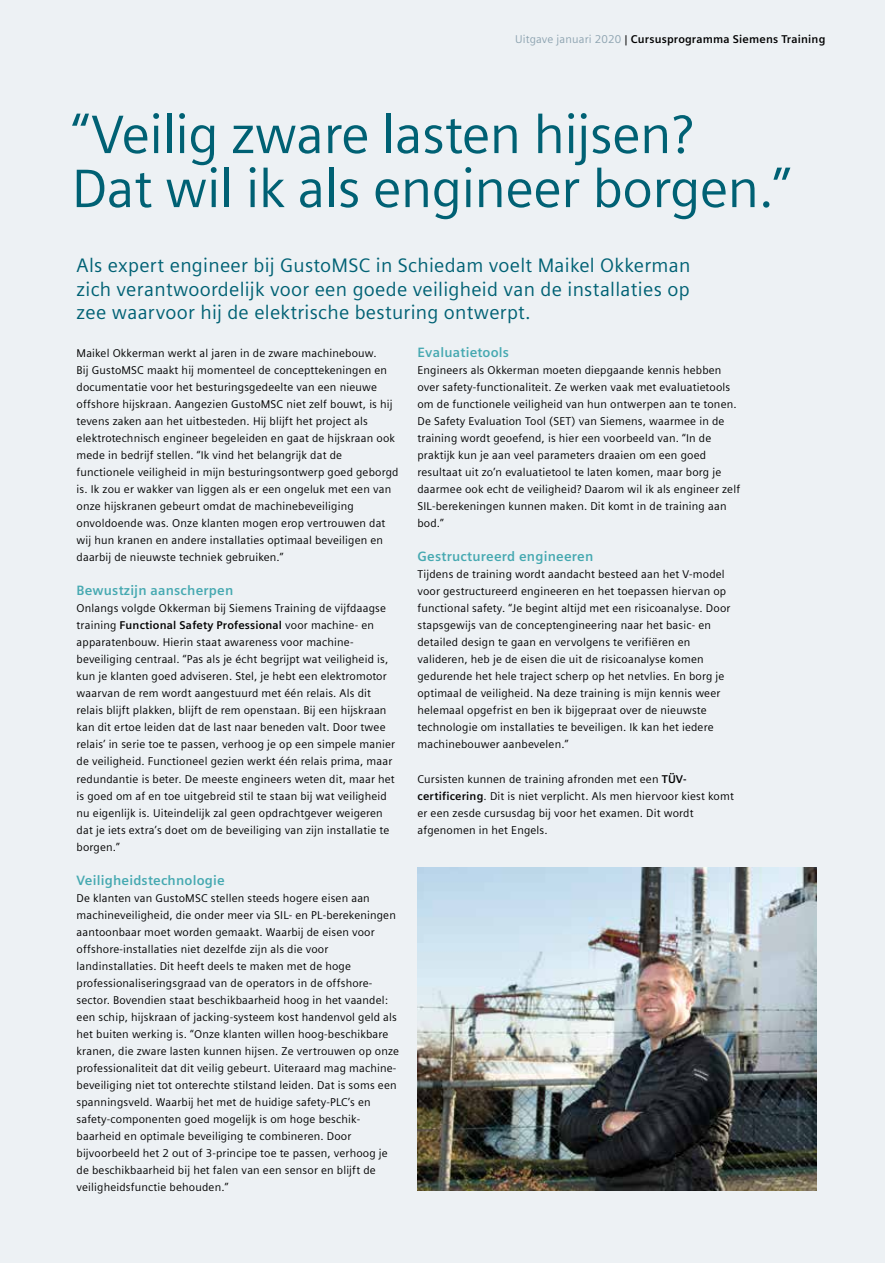
<style>
.page{position:relative;width:885px;height:1263px;background:#fff}
.page>*{position:absolute;margin:0;border:0;box-sizing:border-box;transform-origin:0 0}
.t1{font:54px/54px "Siemens Sans OT";letter-spacing:-.01em;color:#006174}
.t2{font:19.5px/23.4px "Siemens Sans OT";letter-spacing:.015em;color:#006174;text-align:justify}
.t3{font:700 13.5px "Siemens Sans OT";letter-spacing:.015em;color:#46a9b1}
.t4{font:11.25px/17px "Siemens Sans OT";letter-spacing:.015em;color:#000}
.t5{font:700 11.25px "Siemens Sans OT";letter-spacing:.015em;color:#000}
.s1{font-weight:400;color:#8da3b0}
.s2{font-weight:400}
.s3{font-weight:700}
</style>
<div class="page">
<div style="left:0;top:0;width:884px;height:1263px;background:#edf1f4"></div>
<img style="left:417px;top:867px;width:399px;height:324px">
<p class="t5" style="left:515px;top:32px;width:312px"><span class="s1">Uitgave januari 2020</span> <span class="s2">|</span> Cursusprogramma Siemens Training</p>
<h1 class="t1" style="left:72px;top:108px;width:720px">“Veilig zware lasten hijsen?<br>Dat wil ik als engineer borgen.”</h1>
<h2 class="t2" style="left:77px;top:254px;width:615px">Als expert engineer bij GustoMSC in Schiedam voelt Maikel Okkerman zich verantwoordelijk voor een goede veiligheid van de installaties op zee waarvoor hij de elektrische besturing ontwerpt.</h2>
<p class="t4" style="left:77px;top:345px;width:323px">Maikel Okkerman werkt al jaren in de zware machinebouw.<br>Bij GustoMSC maakt hij momenteel de concepttekeningen en documentatie voor het besturingsgedeelte van een nieuwe offshore hijskraan. Aangezien GustoMSC niet zelf bouwt, is hij tevens zaken aan het uitbesteden. Hij blijft het project als elektrotechnisch engineer begeleiden en gaat de hijskraan ook mede in bedrijf stellen. “Ik vind het belangrijk dat de functionele veiligheid in mijn besturingsontwerp goed geborgd is. Ik zou er wakker van liggen als er een ongeluk met een van onze hijskranen gebeurt omdat de machinebeveiliging onvoldoende was. Onze klanten mogen erop vertrouwen dat wij hun kranen en andere installaties optimaal beveiligen en daarbij de nieuwste techniek gebruiken.”</p>
<p class="t3" style="left:77px;top:583px;width:158px">Bewustzijn aanscherpen</p>
<p class="t4" style="left:77px;top:600px;width:320px">Onlangs volgde Okkerman bij Siemens Training de vijfdaagse training <span class="s3">Functional Safety Professional</span> voor machine- en apparatenbouw. Hierin staat awareness voor machine&shy;beveiliging centraal. “Pas als je écht begrijpt wat veiligheid is, kun je klanten goed adviseren. Stel, je hebt een elektromotor waarvan de rem wordt aangestuurd met één relais. Als dit relais blijft plakken, blijft de rem openstaan. Bij een hijskraan kan dit ertoe leiden dat de last naar beneden valt. Door twee relais’ in serie toe te passen, verhoog je op een simpele manier de veiligheid. Functioneel gezien werkt één relais prima, maar redundantie is beter. De meeste engineers weten dit, maar het is goed om af en toe uitgebreid stil te staan bij wat veiligheid nu eigenlijk is. Uiteindelijk zal geen opdrachtgever weigeren dat je iets extra’s doet om de beveiliging van zijn installatie te borgen.”</p>
<p class="t3" style="left:77px;top:872px;width:150px">Veiligheidstechnologie</p>
<p class="t4" style="left:77px;top:889px;width:324px">De klanten van GustoMSC stellen steeds hogere eisen aan machineveiligheid, die onder meer via SIL- en PL-berekeningen aantoonbaar moet worden gemaakt. Waarbij de eisen voor offshore-installaties niet dezelfde zijn als die voor landinstallaties. Dit heeft deels te maken met de hoge professionaliseringsgraad van de operators in de offshore&shy;sector. Bovendien staat beschikbaarheid hoog in het vaandel: een schip, hijskraan of jacking-systeem kost handenvol geld als het buiten werking is. “Onze klanten willen hoog-beschikbare kranen, die zware lasten kunnen hijsen. Ze vertrouwen op onze professionaliteit dat dit veilig gebeurt. Uiteraard mag machine&shy;beveiliging niet tot onterechte stilstand leiden. Dat is soms een spanningsveld. Waarbij het met de huidige safety-PLC’s en safety-componenten goed mogelijk is om hoge beschik&shy;baarheid en optimale beveiliging te combineren. Door bijvoorbeeld het 2 out of 3-principe toe te passen, verhoog je de beschikbaarheid bij het falen van een sensor en blijft de veiligheidsfunctie behouden.”</p>
<p class="t3" style="left:417px;top:345px;width:93px">Evaluatietools</p>
<p class="t4" style="left:417px;top:362px;width:324px">Engineers als Okkerman moeten diepgaande kennis hebben over safety-functionaliteit. Ze werken vaak met evaluatietools om de functionele veiligheid van hun ontwerpen aan te tonen.<br>De Safety Evaluation Tool (SET) van Siemens, waarmee in de training wordt geoefend, is hier een voorbeeld van. “In de praktijk kun je aan veel parameters draaien om een goed resultaat uit zo’n evaluatietool te laten komen, maar borg je daarmee ook echt de veiligheid? Daarom wil ik als engineer zelf SIL-berekeningen kunnen maken. Dit komt in de training aan bod.”</p>
<p class="t3" style="left:417px;top:549px;width:177px">Gestructureerd engineeren</p>
<p class="t4" style="left:417px;top:566px;width:314px">Tijdens de training wordt aandacht besteed aan het V-model voor gestructureerd engineeren en het toepassen hiervan op functional safety. “Je begint altijd met een risicoanalyse. Door stapsgewijs van de conceptengineering naar het basic- en detailed design te gaan en vervolgens te verifiëren en valideren, heb je de eisen die uit de risicoanalyse komen gedurende het hele traject scherp op het netvlies. En borg je optimaal de veiligheid. Na deze training is mijn kennis weer helemaal opgefrist en ben ik bijgepraat over de nieuwste technologie om installaties te beveiligen. Ik kan het iedere machinebouwer aanbevelen.”</p>
<p class="t4" style="left:417px;top:770px;width:318px">Cursisten kunnen de training afronden met een <span class="s3">TÜV&shy;certificering</span>. Dit is niet verplicht. Als men hiervoor kiest komt er een zesde cursusdag bij voor het examen. Dit wordt afgenomen in het Engels.</p>
</div>
